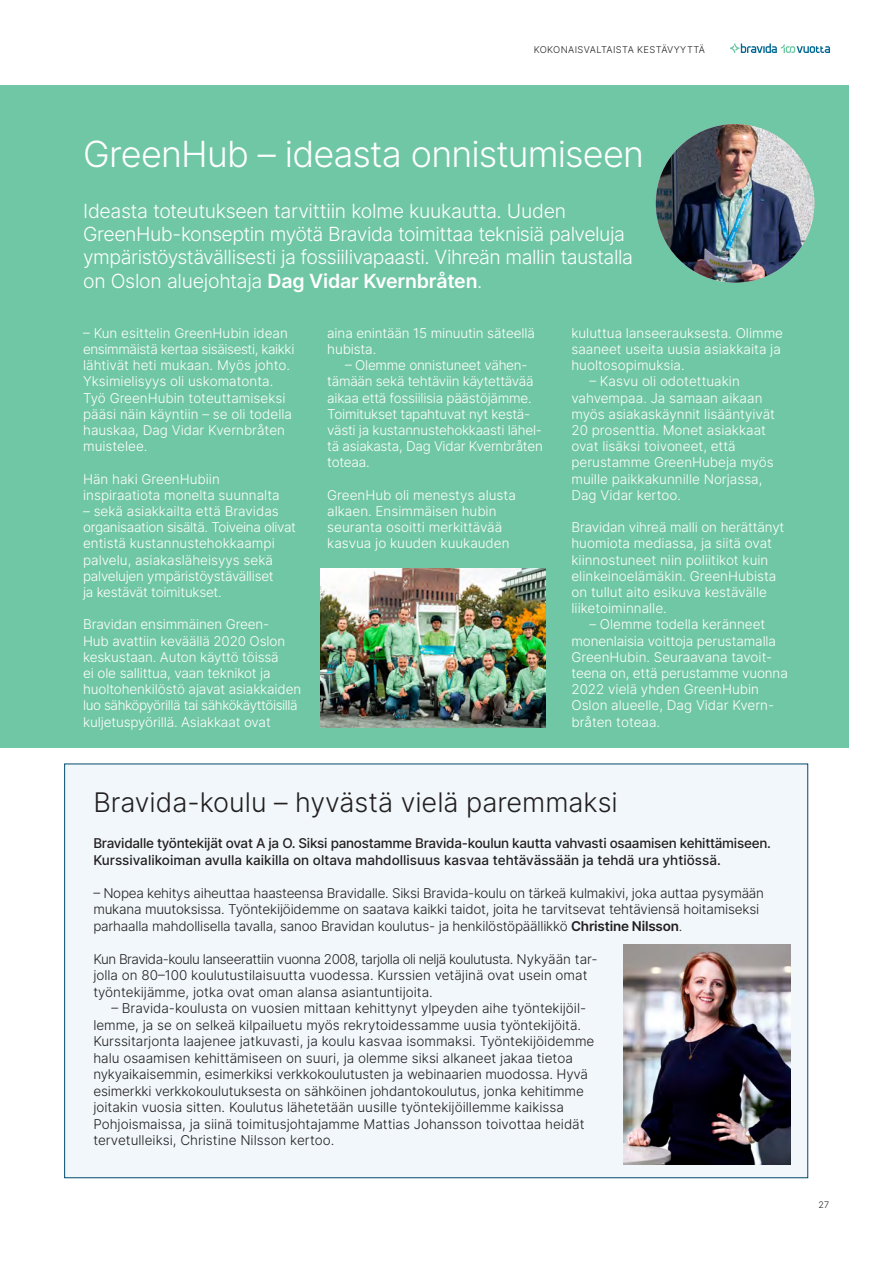
<style>
.page{position:relative;width:893px;height:1263px;background:#fff}
.page>*{position:absolute;margin:0;border:0;box-sizing:border-box;transform-origin:0 0}
.t1{font:300 36px "Inter";letter-spacing:-.025em;color:#fff}
.t2{font:300 27px "Inter";color:#231f20}
.t3{font:300 19.5px/23.4px "Inter";letter-spacing:-.025em;color:#fff}
.t4{font:300 13.5px/16.2px "Inter";color:#fff}
.t5{font:300 13.5px/16.5px "Inter";letter-spacing:-.005em;color:#231f20}
.t6{font:300 13.5px/16.2px "Inter";letter-spacing:-.02em;color:#fff}
.t7{font:500 13.5px/16.5px "Inter";letter-spacing:-.02em;color:#231f20}
.t8{font:300 9.3px "Inter";letter-spacing:.04em;color:#231f20}
.t9{font:300 9px "Inter";color:#231f20}
.s1{font-weight:600}
</style>
<div class="page">
<svg style="left:731px;top:44px;width:99px;height:9px"></svg>
<div style="left:0;top:85px;width:848px;height:662px;background:#70c7a5"></div>
<div style="left:64px;top:764px;width:744px;height:414px;background:#f1f7fa"></div>
<img style="left:656px;top:124px;width:158px;height:159px;border-radius:79px">
<img style="left:321px;top:569px;width:225px;height:158px">
<img style="left:623px;top:944px;width:168px;height:221px">
<p class="t8" style="left:534px;top:43px;width:173px">KOKONAISVALTAISTA KESTÄVYYTTÄ</p>
<h1 class="t1" style="left:83px;top:128px;width:562px">GreenHub – ideasta onnistumiseen</h1>
<p class="t3" style="left:83px;top:198px;width:551px">Ideasta toteutukseen tarvittiin kolme kuukautta. Uuden GreenHub-konseptin myötä Bravida toimittaa teknisiä palveluja ympäristöystävällisesti ja fossiilivapaasti. Vihreän mallin taustalla on Oslon aluejohtaja <span class="s1">Dag Vidar Kvernbråten</span>.</p>
<p class="t4" style="left:83px;top:324px;width:213px">– Kun esittelin GreenHubin idean ensimmäistä kertaa sisäisesti, kaikki lähtivät heti mukaan. Myös johto.<br>Yksimielisyys oli uskomatonta.<br>Työ GreenHubin toteuttamiseksi pääsi näin käyntiin – se oli todella hauskaa, Dag Vidar Kvernbråten muistelee.</p>
<p class="t4" style="left:83px;top:470px;width:198px">Hän haki GreenHubiin inspiraatiota monelta suunnalta</p>
<p class="t6" style="left:83px;top:503px;width:214px">– sekä asiakkailta että Bravidas organisaation sisältä. Toiveina olivat entistä kustannustehokkaampi palvelu, asiakasläheisyys sekä palvelujen ympäristöystävälliset<br>ja kestävät toimitukset.</p>
<p class="t4" style="left:83px;top:616px;width:220px">Bravidan ensimmäinen Green-<br>Hub avattiin keväällä 2020 Oslon keskustaan. Auton käyttö töissä<br>ei ole sallittua, vaan teknikot ja huoltohenkilöstö ajavat asiakkaiden luo sähköpyörillä tai sähkökäyttöisillä kuljetuspyörillä. Asiakkaat ovat</p>
<p class="t4" style="left:327px;top:324px;width:209px">aina enintään 15 minuutin säteellä hubista.</p>
<p class="t6" style="left:327px;top:357px;width:217px;text-indent:18px">– Olemme onnistuneet vähen&shy;tämään sekä tehtäviin käytettävää aikaa että fossiilisia päästöjämme.<br>Toimitukset tapahtuvat nyt kestä&shy;västi ja kustannustehokkaasti lähel&shy;tä asiakasta, Dag Vidar Kvernbråten toteaa.</p>
<p class="t4" style="left:327px;top:486px;width:190px">GreenHub oli menestys alusta alkaen. Ensimmäisen hubin seuranta osoitti merkittävää kasvua jo kuuden kuukauden</p>
<p class="t4" style="left:571px;top:324px;width:213px">kuluttua lanseerauksesta. Olimme saaneet useita uusia asiakkaita ja huoltosopimuksia.</p>
<p class="t4" style="left:571px;top:373px;width:205px;text-indent:18px">– Kasvu oli odotettuakin vahvempaa. Ja samaan aikaan myös asiakaskäynnit lisääntyivät<br>20 prosenttia. Monet asiakkaat ovat lisäksi toivoneet, että perustamme GreenHubeja myös muille paikkakunnille Norjassa,<br>Dag Vidar kertoo.</p>
<p class="t4" style="left:571px;top:519px;width:214px">Bravidan vihreä malli on herättänyt huomiota mediassa, ja siitä ovat kiinnostuneet niin poliitikot kuin elinkeinoelämäkin. GreenHubista on tullut aito esikuva kestävälle liiketoiminnalle.</p>
<p class="t4" style="left:571px;top:616px;width:218px;text-indent:18px">– Olemme todella keränneet monenlaisia voittoja perustamalla<br>GreenHubin. Seuraavana tavoit&shy;teena on, että perustamme vuonna<br>2022 vielä yhden GreenHubin<br>Oslon alueelle, Dag Vidar Kvern&shy;bråten toteaa.</p>
<h2 class="t2" style="left:93px;top:782px;width:526px">Bravida-koulu – hyvästä vielä paremmaksi</h2>
<p class="t7" style="left:93px;top:835px;width:679px">Bravidalle työntekijät ovat A ja O. Siksi panostamme Bravida-koulun kautta vahvasti osaamisen kehittämiseen.<br>Kurssivalikoiman avulla kaikilla on oltava mahdollisuus kasvaa tehtävässään ja tehdä ura yhtiössä.</p>
<p class="t5" style="left:93px;top:884px;width:672px">– Nopea kehitys aiheuttaa haasteensa Bravidalle. Siksi Bravida-koulu on tärkeä kulmakivi, joka auttaa pysymään mukana muutoksissa. Työntekijöidemme on saatava kaikki taidot, joita he tarvitsevat tehtäviensä hoitamiseksi parhaalla mahdollisella tavalla, sanoo Bravidan koulutus- ja henkilöstöpäällikkö <span class="s1">Christine Nilsson</span>.</p>
<p class="t5" style="left:93px;top:950px;width:506px">Kun Bravida-koulu lanseerattiin vuonna 2008, tarjolla oli neljä koulutusta. Nykyään tar&shy;jolla on 80–100 koulutustilaisuutta vuodessa. Kurssien vetäjinä ovat usein omat työntekijämme, jotka ovat oman alansa asiantuntijoita.</p>
<p class="t5" style="left:93px;top:999px;width:503px;text-indent:18px">– Bravida-koulusta on vuosien mittaan kehittynyt ylpeyden aihe työntekijöil&shy;lemme, ja se on selkeä kilpailuetu myös rekrytoidessamme uusia työntekijöitä.<br>Kurssitarjonta laajenee jatkuvasti, ja koulu kasvaa isommaksi. Työntekijöidemme halu osaamisen kehittämiseen on suuri, ja olemme siksi alkaneet jakaa tietoa nykyaikaisemmin, esimerkiksi verkkokoulutusten ja webinaarien muodossa. Hyvä esimerkki verkkokoulutuksesta on sähköinen johdantokoulutus, jonka kehitimme joitakin vuosia sitten. Koulutus lähetetään uusille työntekijöillemme kaikissa Pohjoismaissa, ja siinä toimitusjohtajamme Mattias Johansson toivottaa heidät tervetulleiksi, Christine Nilsson kertoo.</p>
<p class="t9" style="left:819px;top:1198px;width:12px">27</p>
</div>
